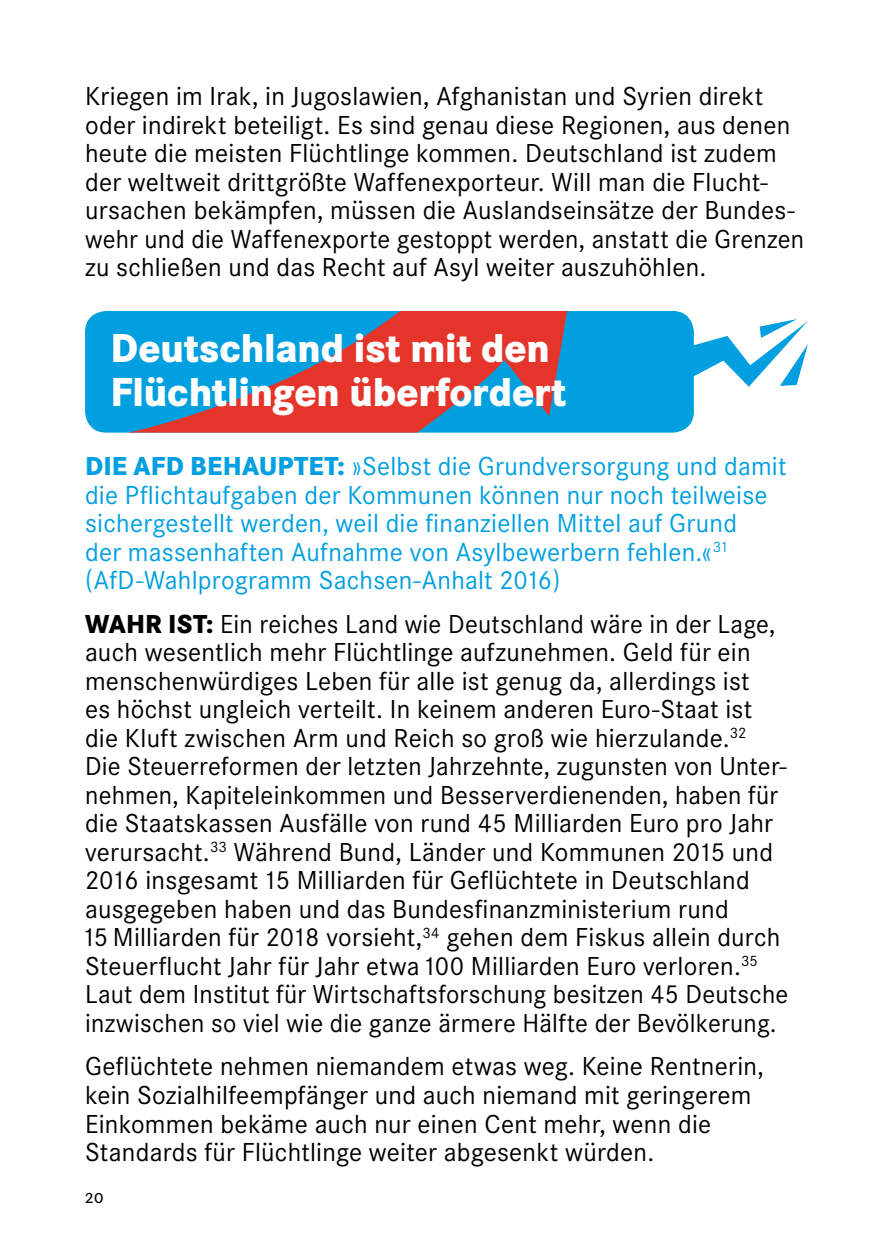
<style>
.page{position:relative;width:893px;height:1259px;background:#fff}
.page>*{position:absolute;margin:0;border:0;box-sizing:border-box;transform-origin:0 0}
.t1{font:800 42px/43.5px "Corporate S";letter-spacing:-.005em;color:#fff;scale:.93 1}
.t2{font:27px/28.5px "Corporate S";letter-spacing:.01em;color:#000}
.t3{font:27px/28.5px "Corporate S";letter-spacing:.01em;color:#009fe0}
.t4{font:21px "Corporate SSC";color:#000}
.s1{font-weight:800}
</style>
<div class="page">
<svg style="left:580px;top:311px;width:228px;height:121px;fill:#009fe0"></svg>
<svg style="left:85px;top:311px;width:495px;height:121px;fill:#009fe0"></svg>
<p class="t2" style="left:85px;top:82px;width:721px">Kriegen im Irak, in Jugoslawien, Afghanistan und Syrien direkt oder indirekt beteiligt. Es sind genau diese Regionen, aus denen heute die meisten Flüchtlinge kommen. Deutschland ist zudem der weltweit drittgrößte Waffenexporteur. Will man die Flucht&shy;ursachen bekämpfen, müssen die Auslandseinsätze der Bundes&shy;wehr und die Waffenexporte gestoppt werden, anstatt die Grenzen zu schließen und das Recht auf Asyl weiter auszuhöhlen.</p>
<h1 class="t1" style="left:111px;top:327px;width:491px">Deutschland ist mit den<br>Flüchtlingen überfordert</h1>
<p class="t3" style="left:85px;top:452px;width:703px"><span class="s1">Die AfD behauptet:</span> »Selbst die Grundversorgung und damit die Pflichtaufgaben der Kommunen können nur noch teilweise sichergestellt werden, weil die finanziellen Mittel auf Grund<br>der massenhaften Aufnahme von Asylbewerbern fehlen.«<sup>31 </sup>(AfD-Wahlprogramm Sachsen-Anhalt 2016)</p>
<p class="t2" style="left:81px;top:610px;width:709px"><span class="s1">Wahr ist:</span> Ein reiches Land wie Deutschland wäre in der Lage, auch wesentlich mehr Flüchtlinge aufzunehmen. Geld für ein menschenwürdiges Leben für alle ist genug da, allerdings ist<br>es höchst ungleich verteilt. In keinem anderen Euro-Staat ist<br>die Kluft zwischen Arm und Reich so groß wie hierzulande.<sup>32<br></sup>Die Steuerreformen der letzten Jahrzehnte, zugunsten von Unter&shy;nehmen, Kapiteleinkommen und Besserverdienenden, haben für die Staatskassen Ausfälle von rund 45 Milliarden Euro pro Jahr verursacht.<sup>33</sup> Während Bund, Länder und Kommunen 2015 und 2016 insgesamt 15 Milliarden für Geflüchtete in Deutschland ausgegeben haben und das Bundesfinanzministerium rund<br>15 Milliarden für 2018 vorsieht,<sup>34</sup> gehen dem Fiskus allein durch Steuerflucht Jahr für Jahr etwa 100 Milliarden Euro verloren.<sup>35<br></sup>Laut dem Institut für Wirtschaftsforschung besitzen 45 Deutsche inzwischen so viel wie die ganze ärmere Hälfte der Bevölkerung.</p>
<p class="t2" style="left:85px;top:1052px;width:680px">Geflüchtete nehmen niemandem etwas weg. Keine Rentnerin, kein Sozialhilfeempfänger und auch niemand mit geringerem Einkommen bekäme auch nur einen Cent mehr, wenn die Standards für Flüchtlinge weiter abgesenkt würden.</p>
<p class="t4" style="left:85px;top:1184px;width:20px">20</p>
</div>
